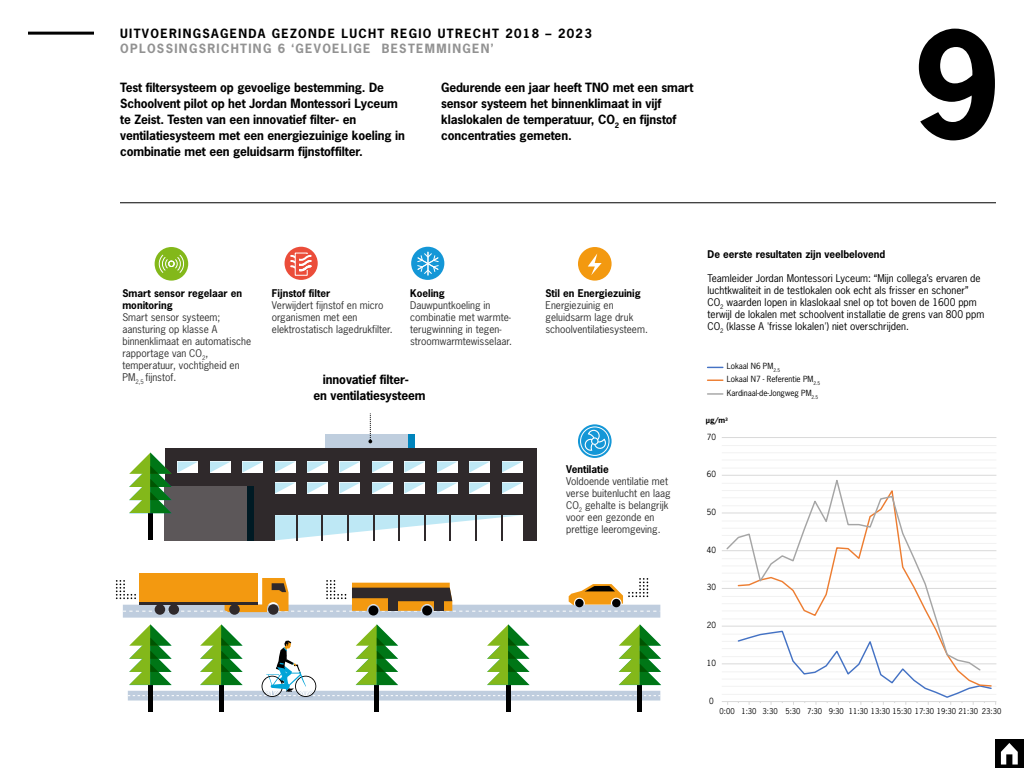
<style>
.page{position:relative;width:1024px;height:768px;background:#fff}
.page>*{position:absolute;margin:0;border:0;box-sizing:border-box;transform-origin:0 0}
.t1{font:700 139.4px "News Gothic";color:#000}
.t2{font:700 12px/16px "News Gothic";letter-spacing:-.01em;color:#000}
.t3{font:700 12px "News Gothic";letter-spacing:.11em;color:#000}
.t4{font:700 12px "News Gothic";letter-spacing:.11em;color:#929292}
.t5{font:10px/12px "News Gothic";color:#323232}
.t6{font:10px/12px "News Gothic";color:#000}
.t7{font:700 10px/12px "News Gothic";color:#000}
.t8{font:8px/12.8px "News Gothic";color:#000}
.t9{font:7.5px "News Gothic";color:#000}
.t10{font:700 7.5px "News Gothic";color:#000}
</style>
<div class="page">
<div style="left:285px;top:247px;width:33px;height:33px;background:#eb4d3a;border-radius:50%"></div>
<hr style="left:120px;top:203px;width:876px;height:1px;background:#010101">
<hr style="left:28px;top:32px;width:66px;height:3px;background:#010101">
<div style="left:123px;top:605px;width:537px;height:13px;background:#bfcdde"></div>
<div style="left:128px;top:691px;width:532px;height:10px;background:#bfcdde"></div>
<div style="left:165px;top:448px;width:372px;height:92px;background:#2f292b"></div>
<div style="left:165px;top:486px;width:82px;height:54px;background:#5c5759"></div>
<div style="left:247px;top:486px;width:7px;height:54px;background:#001a24"></div>
<div style="left:326px;top:435px;width:89px;height:13px;background:#bfcede"></div>
<div style="left:408px;top:435px;width:7px;height:13px;background:#0084bc"></div>
<svg style="left:178px;top:462px;width:20px;height:11px"></svg>
<svg style="left:210px;top:462px;width:21px;height:11px"></svg>
<svg style="left:242px;top:462px;width:21px;height:11px"></svg>
<svg style="left:275px;top:462px;width:20px;height:11px"></svg>
<svg style="left:307px;top:462px;width:21px;height:11px"></svg>
<svg style="left:340px;top:462px;width:20px;height:11px"></svg>
<svg style="left:372px;top:462px;width:21px;height:11px"></svg>
<svg style="left:404px;top:462px;width:21px;height:11px"></svg>
<svg style="left:437px;top:462px;width:21px;height:11px"></svg>
<svg style="left:469px;top:462px;width:21px;height:11px"></svg>
<svg style="left:502px;top:462px;width:20px;height:11px"></svg>
<svg style="left:275px;top:483px;width:20px;height:11px"></svg>
<svg style="left:307px;top:483px;width:21px;height:11px"></svg>
<svg style="left:340px;top:483px;width:20px;height:11px"></svg>
<svg style="left:372px;top:483px;width:21px;height:11px"></svg>
<svg style="left:404px;top:483px;width:21px;height:11px"></svg>
<svg style="left:437px;top:483px;width:21px;height:11px"></svg>
<svg style="left:469px;top:483px;width:21px;height:11px"></svg>
<svg style="left:502px;top:483px;width:20px;height:11px"></svg>
<svg style="left:275px;top:515px;width:247px;height:25px;background:#d1e4ea"></svg>
<svg style="left:268px;top:604px;width:11px;height:11px"></svg>
<div style="left:169px;top:604px;width:10px;height:11px;background:#2f292b;border-radius:50%"></div>
<div style="left:155px;top:604px;width:10px;height:11px;background:#2f292b;border-radius:50%"></div>
<div style="left:139px;top:574px;width:119px;height:28px;background:#f39910"></div>
<svg style="left:229px;top:604px;width:11px;height:11px"></svg>
<div style="left:148px;top:485px;width:5px;height:55px;background:#000"></div>
<svg style="left:129px;top:453px;width:43px;height:60px"></svg>
<div style="left:148px;top:656px;width:5px;height:56px;background:#000"></div>
<div style="left:219px;top:656px;width:5px;height:56px;background:#000"></div>
<div style="left:506px;top:656px;width:5px;height:56px;background:#000"></div>
<hr style="left:638px;top:656px;width:4px;height:56px;background:#000">
<hr style="left:375px;top:656px;width:4px;height:56px;background:#000">
<svg style="left:128px;top:624px;width:533px;height:73px"></svg>
<svg style="left:368px;top:606px;width:10px;height:10px"></svg>
<svg style="left:422px;top:606px;width:10px;height:10px"></svg>
<div style="left:411px;top:247px;width:33px;height:33px;background:#1497d7;border-radius:50%"></div>
<svg style="left:417px;top:252px;width:22px;height:23px"></svg>
<div style="left:578px;top:247px;width:34px;height:34px;background:#f39910;border-radius:50%"></div>
<div style="left:155px;top:247px;width:33px;height:34px;background:#83b81a;border-radius:50%"></div>
<svg style="left:588px;top:253px;width:14px;height:22px"></svg>
<svg style="left:578px;top:424px;width:34px;height:34px"></svg>
<svg style="left:584px;top:429px;width:23px;height:22px"></svg>
<div style="left:591px;top:437px;width:8px;height:8px;border:1px solid #fff;border-radius:50%"></div>
<div style="left:580px;top:426px;width:30px;height:30px;border:1px solid #fff;border-radius:50%"></div>
<div style="left:295px;top:253px;width:13px;height:23px;background:#eb4d3a;border:1px solid #fff"></div>
<svg style="left:290px;top:254px;width:22px;height:18px"></svg>
<svg style="left:158px;top:254px;width:26px;height:19px"></svg>
<svg style="left:116px;top:578px;width:544px;height:34px"></svg>
<svg style="left:368px;top:413px;width:4px;height:30px"></svg>
<hr style="left:722px;top:694px;width:274px;height:1px;background:#f2f2f2">
<hr style="left:722px;top:686px;width:274px;height:1px;background:#f2f2f2">
<hr style="left:722px;top:679px;width:274px;height:1px;background:#f2f2f2">
<hr style="left:722px;top:672px;width:274px;height:1px;background:#f2f2f2">
<hr style="left:722px;top:656px;width:274px;height:1px;background:#f2f2f2">
<hr style="left:722px;top:648px;width:274px;height:1px;background:#f2f2f2">
<hr style="left:722px;top:641px;width:274px;height:1px;background:#f2f2f2">
<hr style="left:722px;top:634px;width:274px;height:1px;background:#f2f2f2">
<hr style="left:722px;top:619px;width:274px;height:1px;background:#f2f2f2">
<hr style="left:722px;top:611px;width:274px;height:1px;background:#f2f2f2">
<hr style="left:722px;top:603px;width:274px;height:1px;background:#f2f2f2">
<hr style="left:722px;top:596px;width:274px;height:1px;background:#f2f2f2">
<hr style="left:722px;top:581px;width:274px;height:1px;background:#f2f2f2">
<hr style="left:722px;top:573px;width:274px;height:1px;background:#f2f2f2">
<hr style="left:722px;top:566px;width:274px;height:1px;background:#f2f2f2">
<hr style="left:722px;top:558px;width:274px;height:1px;background:#f2f2f2">
<hr style="left:722px;top:543px;width:274px;height:1px;background:#f2f2f2">
<hr style="left:722px;top:535px;width:274px;height:1px;background:#f2f2f2">
<hr style="left:722px;top:528px;width:274px;height:1px;background:#f2f2f2">
<hr style="left:722px;top:521px;width:274px;height:1px;background:#f2f2f2">
<hr style="left:722px;top:506px;width:274px;height:1px;background:#f2f2f2">
<hr style="left:722px;top:497px;width:274px;height:1px;background:#f2f2f2">
<hr style="left:722px;top:490px;width:274px;height:1px;background:#f2f2f2">
<hr style="left:722px;top:483px;width:274px;height:1px;background:#f2f2f2">
<hr style="left:722px;top:468px;width:274px;height:1px;background:#f2f2f2">
<hr style="left:722px;top:460px;width:274px;height:1px;background:#f2f2f2">
<hr style="left:722px;top:453px;width:274px;height:1px;background:#f2f2f2">
<hr style="left:722px;top:445px;width:274px;height:1px;background:#f2f2f2">
<hr style="left:722px;top:664px;width:274px;height:1px;background:#d9d9d9">
<hr style="left:722px;top:626px;width:274px;height:1px;background:#d9d9d9">
<hr style="left:722px;top:588px;width:274px;height:1px;background:#d9d9d9">
<hr style="left:722px;top:550px;width:274px;height:1px;background:#d9d9d9">
<hr style="left:722px;top:513px;width:274px;height:1px;background:#d9d9d9">
<hr style="left:722px;top:475px;width:274px;height:1px;background:#d9d9d9">
<hr style="left:722px;top:437px;width:274px;height:1px;background:#d9d9d9">
<hr style="left:722px;top:701px;width:274px;height:1px;background:#d9d9d9">
<svg style="left:725px;top:480px;width:257px;height:185px"></svg>
<svg style="left:708px;top:367px;width:15px;height:1px"></svg>
<svg style="left:708px;top:380px;width:15px;height:1px"></svg>
<svg style="left:708px;top:393px;width:15px;height:2px"></svg>
<svg style="left:737px;top:630px;width:259px;height:75px"></svg>
<div style="left:995px;top:740px;width:29px;height:28px;background:#000"></div>
<svg style="left:1001px;top:743px;width:17px;height:22px"></svg>
<p class="t3" style="left:120px;top:26px;width:473px">UITVOERINGSAGENDA GEZONDE LUCHT REGIO UTRECHT 2018 – 2023</p>
<p class="t4" style="left:120px;top:41px;width:375px">OPLOSSINGSRICHTING 6 ‘GEVOELIGE BESTEMMINGEN’</p>
<p class="t2" style="left:120px;top:80px;width:286px">Test filtersysteem op gevoelige bestemming. De Schoolvent pilot op het Jordan Montessori Lyceum te Zeist. Testen van een innovatief filter- en ventilatiesysteem met een energiezuinige koeling in combinatie met een geluidsarm fijnstoffilter.</p>
<p class="t2" style="left:441px;top:80px;width:254px">Gedurende een jaar heeft TNO met een smart sensor systeem het binnenklimaat in vijf klaslokalen de temperatuur, CO<sub>2</sub> en fijnstof concentraties gemeten.</p>
<h1 class="t1" style="left:914px;top:-6px;width:88px">9</h1>
<p class="t7" style="left:122px;top:287px;width:121px">Smart sensor regelaar en monitoring</p>
<p class="t5" style="left:122px;top:311px;width:130px">Smart sensor systeem; aansturing op klasse A binnenklimaat en automatische rapportage van CO<sub>2</sub>, temperatuur, vochtigheid en<br>PM<sub>2,5</sub> fijnstof.</p>
<p class="t7" style="left:272px;top:287px;width:60px">Fijnstof filter</p>
<p class="t5" style="left:272px;top:299px;width:122px">Verwijdert fijnstof en micro organismen met een elektrostatisch lagedrukfilter.</p>
<p class="t7" style="left:410px;top:287px;width:36px">Koeling</p>
<p class="t5" style="left:410px;top:299px;width:103px">Dauwpuntkoeling in combinatie met warmte&shy;terugwinning in tegen&shy;stroomwarmtewisselaar.</p>
<p class="t2" style="left:313px;top:371px;width:114px;text-indent:10px">innovatief filter-<br>en ventilatiesysteem</p>
<p class="t7" style="left:545px;top:287px;width:97px">Stil en Energiezuinig</p>
<p class="t5" style="left:545px;top:299px;width:104px">Energiezuinig en geluidsarm lage druk schoolventilatiesysteem.</p>
<p class="t7" style="left:566px;top:463px;width:44px">Ventilatie</p>
<p class="t5" style="left:566px;top:475px;width:106px">Voldoende ventilatie met verse buitenlucht en laag<br>CO<sub>2</sub> gehalte is belangrijk voor een gezonde en prettige leeromgeving.</p>
<p class="t7" style="left:708px;top:248px;width:179px">De eerste resultaten zijn veelbelovend</p>
<p class="t6" style="left:708px;top:272px;width:278px">Teamleider Jordan Montessori Lyceum: “Mijn collega’s ervaren de luchtkwaliteit in de testlokalen ook echt als frisser en schoner” CO<sub>2</sub> waarden lopen in klaslokaal snel op tot boven de 1600 ppm terwijl de lokalen met schoolvent installatie de grens van 800 ppm CO<sub>2</sub> (klasse A 'frisse lokalen') niet overschrijden.</p>
<p class="t8" style="left:727px;top:360px;width:95px">Lokaal N6 PM<sub>2.5<br></sub>Lokaal N7 - Referentie PM<sub>2.5</sub></p>
<p class="t8" style="left:727px;top:386px;width:93px">Kardinaal-de-Jongweg PM<sub>2.5</sub></p>
<p class="t10" style="left:706px;top:415px;width:24px">µg/m<sup>3</sup></p>
<p class="t8" style="left:707px;top:430px;width:11px">70</p>
<p class="t8" style="left:707px;top:468px;width:11px">60</p>
<p class="t8" style="left:707px;top:505px;width:11px">50</p>
<p class="t8" style="left:707px;top:543px;width:11px">40</p>
<p class="t8" style="left:707px;top:581px;width:11px">30</p>
<p class="t8" style="left:707px;top:618px;width:11px">20</p>
<p class="t8" style="left:707px;top:656px;width:11px">10</p>
<p class="t8" style="left:709px;top:694px;width:6px">0</p>
<p class="t9" style="left:720px;top:707px;width:283px">0:00 1:30 3:30 5:30 7:30 9:30 11:30 13:30 15:30 17:30 19:30 21:30 23:30</p>
</div>
